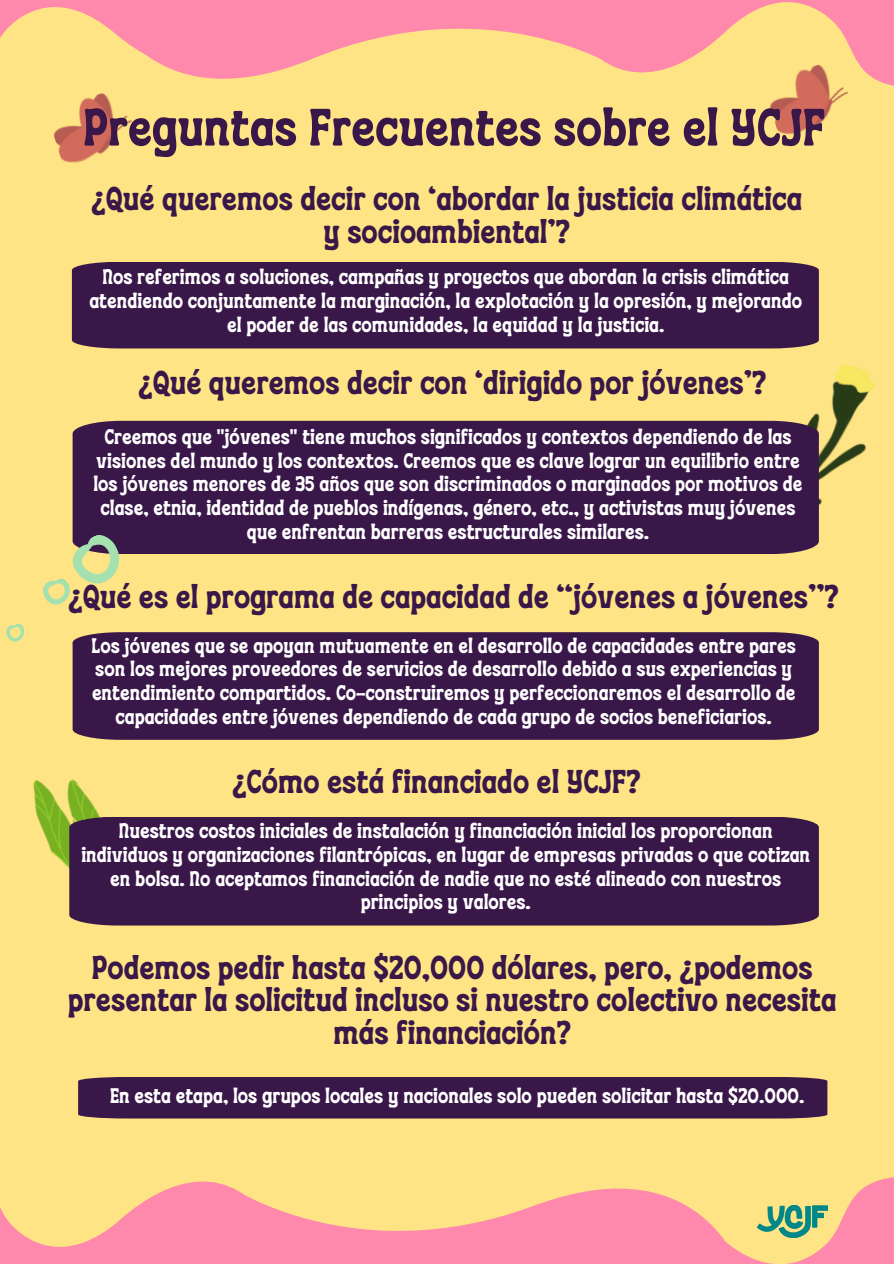
<style>
.page{position:relative;width:894px;height:1264px;background:#fff}
.page>*{position:absolute;margin:0;border:0;box-sizing:border-box;transform-origin:0 0}
.t1{font:52.5px "WALANOR";color:#391749}
.t2{font:33px/32.7px "WALANOR";color:#391749;text-align:center}
.t3{font:21.15px/23.7px "WALANOR";color:#fff;text-align:center}
</style>
<div class="page">
<div style="left:0;top:0;width:893px;height:1263px;background:#fee485"></div>
<svg style="left:267px;top:0;width:377px;height:74px;fill:#ff88ad"></svg>
<svg style="left:644px;top:0;width:249px;height:86px"></svg>
<svg style="left:0;top:0;width:266px;height:79px;fill:#ff88ad"></svg>
<svg style="left:827px;top:1080px;width:66px;height:183px"></svg>
<img style="left:752px;top:364px;width:123px;height:168px">
<img style="left:53px;top:93px;width:79px;height:70px">
<img style="left:761px;top:59px;width:93px;height:76px">
<div style="left:72px;top:262px;width:746px;height:86px;background:#391749"></div>
<div style="left:73px;top:421px;width:745px;height:133px;background:#391749"></div>
<svg style="left:43px;top:529px;width:85px;height:75px"></svg>
<svg style="left:6px;top:623px;width:18px;height:18px"></svg>
<div style="left:73px;top:632px;width:745px;height:107px;background:#391749"></div>
<img style="left:33px;top:779px;width:66px;height:90px">
<div style="left:69px;top:816px;width:749px;height:109px;background:#391749"></div>
<svg style="left:0;top:1077px;width:827px;height:186px"></svg>
<p class="t1" style="left:83px;top:88px;width:743px">Preguntas Frecuentes sobre el YCJF</p>
<p class="t2" style="left:91px;top:184px;width:712px">¿Qué queremos decir con ‘abordar la justicia climática y socioambiental’?</p>
<p class="t3" style="left:89px;top:266px;width:714px">Nos referimos a soluciones, campañas y proyectos que abordan la crisis climática atendiendo conjuntamente la marginación, la explotación y la opresión, y mejorando el poder de las comunidades, la equidad y la justicia.</p>
<h1 class="t2" style="left:138px;top:368px;width:629px">¿Qué queremos decir con ‘dirigido por jóvenes’?</h1>
<h2 class="t3" style="left:93px;top:426px;width:710px">Creemos que "jóvenes" tiene muchos significados y contextos dependiendo de las visiones del mundo y los contextos. Creemos que es clave lograr un equilibrio entre los jóvenes menores de 35 años que son discriminados o marginados por motivos de clase, etnia, identidad de pueblos indígenas, género, etc., y activistas muy jóvenes que enfrentan barreras estructurales similares.</h2>
<p class="t2" style="left:68px;top:581px;width:772px">¿Qué es el programa de capacidad de “jóvenes a jóvenes”?</p>
<p class="t3" style="left:92px;top:634px;width:705px">Los jóvenes que se apoyan mutuamente en el desarrollo de capacidades entre pares son los mejores proveedores de servicios de desarrollo debido a sus experiencias y entendimiento compartidos. Co-construiremos y perfeccionaremos el desarrollo de capacidades entre jóvenes dependiendo de cada grupo de socios beneficiarios.</p>
<p class="t2" style="left:232px;top:766px;width:410px">¿Cómo está financiado el YCJF?</p>
<p class="t3" style="left:81px;top:820px;width:730px">Nuestros costos iniciales de instalación y financiación inicial los proporcionan individuos y organizaciones filantrópicas, en lugar de empresas privadas o que cotizan en bolsa. No aceptamos financiación de nadie que no esté alineado con nuestros principios y valores.</p>
<p class="t2" style="left:68px;top:952px;width:770px">Podemos pedir hasta $20,000 dólares, pero, ¿podemos presentar la solicitud incluso si nuestro colectivo necesita más financiación?</p>
<h2 class="t3" style="left:110px;top:1084px;width:695px">En esta etapa, los grupos locales y nacionales solo pueden solicitar hasta $20.000.</h2>
</div>
